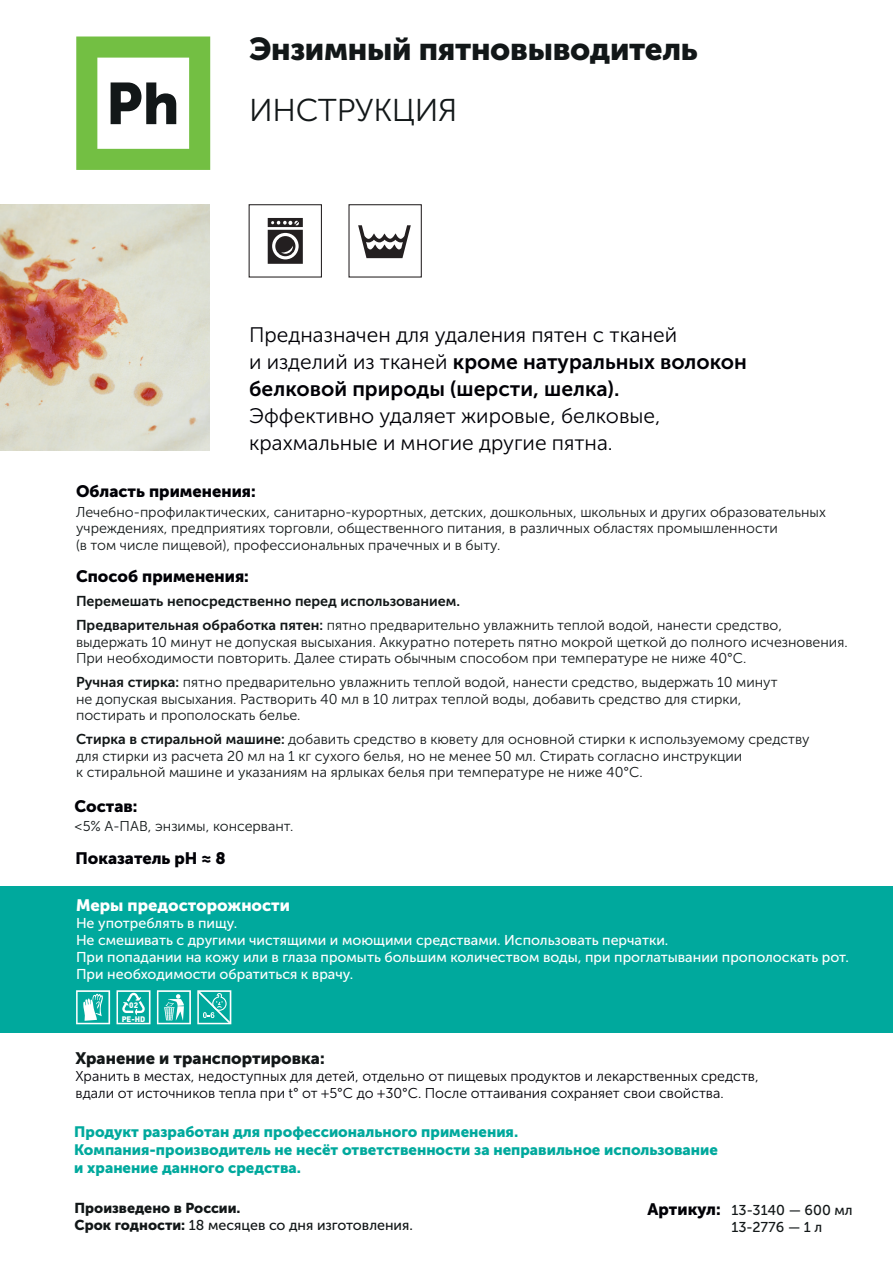
<style>
.page{position:relative;width:893px;height:1263px;background:#fff}
.page>*{position:absolute;margin:0;border:0;box-sizing:border-box;transform-origin:0 0}
.t1{font:31.5px "Museo Sans Cyrl 900";letter-spacing:-.01em;color:#121718}
.t2{font:31.5px "Museo Sans Cyrl 300";letter-spacing:-.01em;color:#121718}
.t3{font:21px/27px "Museo Sans Cyrl 300";color:#010106}
.t4{font:21px/27px "Museo Sans Cyrl 700";color:#010106}
.t5{font:16.5px "Museo Sans Cyrl 900";color:#010106}
.t6{font:16.5px "Museo Sans Cyrl 900";color:#121718}
.t7{font:16.5px "Museo Sans Cyrl 900";color:#fff}
.t8{font:15px/18px "Museo Sans Cyrl 900";color:#00a99d}
.t9{font:14.25px/16.5px "Museo Sans Cyrl 300";color:#121718}
.t10{font:14.25px/17.1px "Museo Sans Cyrl 500";color:#fff}
.t11{font:14.25px/17.1px "Museo Sans Cyrl 300";color:#010106}
.t12{font:14.25px/17.4px "Museo Sans Cyrl 500";color:#121718}
.t13{font:14.25px "Museo Sans Cyrl 700";color:#121718}
.t14{font:14.25px "Museo Sans Cyrl 900";color:#121718}
.t15{font:900 7.95px/13.8px "DIN Pro";color:#fff;text-align:center}
.s1{font-family:"Museo Sans Cyrl 300"}
.s2{font-family:"Museo Sans Cyrl 700"}
.s3{font-family:"Museo Sans Cyrl 900"}
.s4{font-family:"Museo Sans Cyrl 900";font-size:16.5px;color:#010106}
</style>
<div class="page">
<div style="left:0;top:886px;width:893px;height:146px;background:#00a99d"></div>
<svg style="left:76px;top:36px;width:134px;height:134px"></svg>
<div style="left:249px;top:204px;width:73px;height:74px;border:1px solid #231f20"></div>
<svg style="left:268px;top:218px;width:35px;height:46px"></svg>
<div style="left:348px;top:204px;width:74px;height:74px;border:1px solid #231f20"></div>
<img style="left:0;top:205px;width:210px;height:245px">
<svg style="left:358px;top:225px;width:53px;height:33px"></svg>
<svg style="left:76px;top:990px;width:34px;height:34px"></svg>
<svg style="left:197px;top:990px;width:34px;height:34px"></svg>
<svg style="left:116px;top:990px;width:35px;height:34px"></svg>
<svg style="left:157px;top:990px;width:34px;height:34px"></svg>
<h1 class="t1" style="left:249px;top:31px;width:450px">Энзимный пятновыводитель</h1>
<h1 class="t2" style="left:249px;top:93px;width:210px">ИНСТРУКЦИЯ</h1>
<h2 class="t3" style="left:249px;top:321px;width:430px">Предназначен для удаления пятен с тканей</h2>
<h2 class="t4" style="left:249px;top:348px;width:499px"><span class="s1">и изделий из тканей</span> кроме натуральных волокон белковой природы (шерсти, шелка).</h2>
<h2 class="t3" style="left:249px;top:402px;width:413px">Эффективно удаляет жировые, белковые, крахмальные и многие другие пятна.</h2>
<p class="t5" style="left:76px;top:482px;width:181px">Область применения:</p>
<p class="t9" style="left:76px;top:504px;width:751px">Лечебно-профилактических, санитарно-курортных, детских, дошкольных, школьных и других образовательных учреждениях, предприятиях торговли, общественного питания, в различных областях промышленности<br>(в том числе пищевой), профессиональных прачечных и в быту.</p>
<p class="t5" style="left:76px;top:567px;width:174px">Способ применения:</p>
<p class="t13" style="left:76px;top:593px;width:386px">Перемешать непосредственно перед использованием.</p>
<p class="t9" style="left:76px;top:617px;width:773px"><span class="s2">Предварительная обработка пятен:</span> пятно предварительно увлажнить теплой водой, нанести средство, выдержать 10 минут не допуская высыхания. Аккуратно потереть пятно мокрой щеткой до полного исчезновения.<br>При необходимости повторить. Далее стирать обычным способом при температуре не ниже 40°С.</p>
<p class="t9" style="left:76px;top:674px;width:703px"><span class="s2">Ручная стирка:</span> пятно предварительно увлажнить теплой водой, нанести средство, выдержать 10 минут не допуская высыхания. Растворить 40 мл в 10 литрах теплой воды, добавить средство для стирки, постирать и прополоскать белье.</p>
<p class="t9" style="left:76px;top:731px;width:735px"><span class="s2">Стирка в стиральной машине:</span> добавить средство в кювету для основной стирки к используемому средству для стирки из расчета 20 мл на 1 кг сухого белья, но не менее 50 мл. Стирать согласно инструкции<br>к стиральной машине и указаниям на ярлыках белья при температуре не ниже 40°С.</p>
<p class="t5" style="left:75px;top:796px;width:64px">Состав:</p>
<p class="t9" style="left:75px;top:818px;width:220px">&lt;5% А-ПАВ, энзимы, консервант.</p>
<p class="t5" style="left:76px;top:848px;width:152px">Показатель pH ≈ 8</p>
<p class="t7" style="left:76px;top:896px;width:215px">Меры предосторожности</p>
<p class="t10" style="left:76px;top:915px;width:774px">Не употреблять в пищу.<br>Не смешивать с другими чистящими и моющими средствами. Использовать перчатки.<br>При попадании на кожу или в глаза промыть большим количеством воды, при проглатывании прополоскать рот.<br>При необходимости обратиться к врачу.</p>
<p class="t15" style="left:122px;top:998px;width:25px">02<br>PE-HD</p>
<p class="t6" style="left:76px;top:1049px;width:251px">Хранение и транспортировка:</p>
<p class="t11" style="left:76px;top:1068px;width:685px">Хранить в местах, недоступных для детей, отдельно от пищевых продуктов и лекарственных средств, вдали от источников тепла при t° от +5°С до +30°С. После оттаивания сохраняет свои свойства.</p>
<p class="t8" style="left:74px;top:1123px;width:645px">Продукт разработан для профессионального применения.<br>Компания-производитель не несёт ответственности за неправильное использование и хранение данного средства.</p>
<p class="t14" style="left:75px;top:1200px;width:167px">Произведено в России.</p>
<p class="t12" style="left:75px;top:1216px;width:340px"><span class="s3">Срок годности:</span> 18 месяцев со дня изготовления.</p>
<p class="t12" style="left:731px;top:1201px;width:123px;text-indent:-84px"><span class="s4">Артикул:</span> 13-3140 — 600 мл<br>13-2776 — 1 л</p>
</div>
